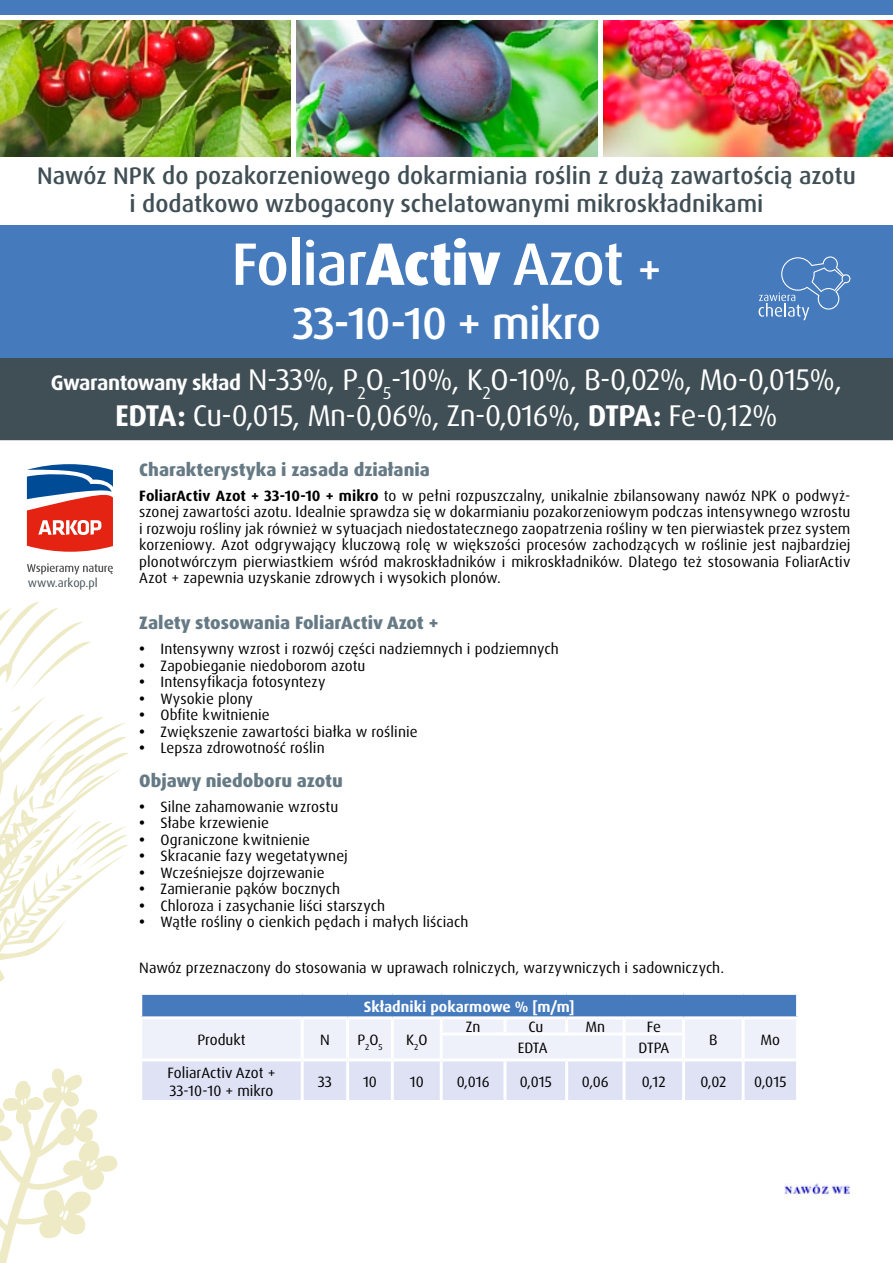
<style>
.page{position:relative;width:893px;height:1263px;background:#fff}
.page>*{position:absolute;margin:0;border:0;box-sizing:border-box;transform-origin:0 0}
.t1{font:500 60px "Dax Pro";letter-spacing:-.02em;color:#fff}
.t2{font:500 45px "Dax Pro";letter-spacing:-.02em;color:#fff}
.t3{font:30px/36px "Dax Pro";letter-spacing:-.02em;color:#fff;text-align:center}
.t4{font:500 24px/28.8px "Dax Pro";color:#404f55;text-align:center}
.t5{font:800 18px "Dax Pro";color:#667a85}
.t6{font:15px/16.5px "Dax Pro";letter-spacing:.005em;color:#000;text-align:justify}
.t7{font:700 15px "Dax Pro";color:#fff}
.t8{font:12px "Dax Pro";color:#404f55}
.s1{font-weight:800}
.s2{font-size:45px}
.s3{font-weight:700;font-size:21px}
.s4{font-weight:700}
</style>
<div class="page">
<div style="left:0;top:358px;width:893px;height:82px;background:#404f55"></div>
<div style="left:0;top:225px;width:893px;height:133px;background:#457abd"></div>
<svg style="left:0;top:1169px;width:115px;height:94px"></svg>
<svg style="left:0;top:601px;width:118px;height:568px"></svg>
<svg style="left:0;top:602px;width:91px;height:97px"></svg>
<svg style="left:0;top:908px;width:118px;height:197px"></svg>
<svg style="left:0;top:705px;width:129px;height:203px"></svg>
<div style="left:141px;top:993px;width:657px;height:25px;background:#457abd"></div>
<hr style="left:139px;top:995px;width:3px;height:21px;background:#fff">
<hr style="left:139px;top:992px;width:163px;height:3px;background:#fff">
<hr style="left:302px;top:992px;width:46px;height:3px;background:#fff">
<hr style="left:348px;top:992px;width:44px;height:3px;background:#fff">
<hr style="left:392px;top:992px;width:49px;height:3px;background:#fff">
<hr style="left:441px;top:992px;width:64px;height:3px;background:#fff">
<hr style="left:505px;top:992px;width:62px;height:3px;background:#fff">
<hr style="left:567px;top:992px;width:57px;height:3px;background:#fff">
<hr style="left:624px;top:992px;width:60px;height:3px;background:#fff">
<hr style="left:684px;top:992px;width:59px;height:3px;background:#fff">
<hr style="left:743px;top:992px;width:56px;height:3px;background:#fff">
<hr style="left:796px;top:995px;width:3px;height:21px;background:#fff">
<hr style="left:139px;top:1016px;width:163px;height:3px;background:#fff">
<hr style="left:302px;top:1016px;width:46px;height:3px;background:#fff">
<hr style="left:348px;top:1016px;width:44px;height:3px;background:#fff">
<hr style="left:392px;top:1016px;width:49px;height:3px;background:#fff">
<hr style="left:441px;top:1016px;width:64px;height:3px;background:#fff">
<hr style="left:505px;top:1016px;width:62px;height:3px;background:#fff">
<hr style="left:567px;top:1016px;width:57px;height:3px;background:#fff">
<hr style="left:624px;top:1016px;width:60px;height:3px;background:#fff">
<hr style="left:684px;top:1016px;width:59px;height:3px;background:#fff">
<hr style="left:743px;top:1016px;width:56px;height:3px;background:#fff">
<svg style="left:142px;top:1019px;width:654px;height:81px;background:#e6eaf7"></svg>
<hr style="left:742px;top:1019px;width:3px;height:15px;background:#fff">
<hr style="left:742px;top:1034px;width:3px;height:24px;background:#fff">
<hr style="left:623px;top:1035px;width:3px;height:23px;background:#fff">
<hr style="left:682px;top:1035px;width:3px;height:23px;background:#fff">
<hr style="left:440px;top:1032px;width:65px;height:3px;background:#fff">
<hr style="left:505px;top:1032px;width:62px;height:3px;background:#fff">
<hr style="left:567px;top:1032px;width:57px;height:3px;background:#fff">
<hr style="left:624px;top:1032px;width:61px;height:3px;background:#fff">
<hr style="left:139px;top:1058px;width:163px;height:3px;background:#fff">
<hr style="left:302px;top:1058px;width:46px;height:3px;background:#fff">
<hr style="left:348px;top:1058px;width:44px;height:3px;background:#fff">
<hr style="left:392px;top:1058px;width:49px;height:3px;background:#fff">
<hr style="left:441px;top:1058px;width:64px;height:3px;background:#fff">
<hr style="left:505px;top:1058px;width:62px;height:3px;background:#fff">
<hr style="left:567px;top:1058px;width:57px;height:3px;background:#fff">
<hr style="left:624px;top:1058px;width:60px;height:3px;background:#fff">
<hr style="left:684px;top:1058px;width:59px;height:3px;background:#fff">
<hr style="left:743px;top:1058px;width:56px;height:3px;background:#fff">
<hr style="left:301px;top:1061px;width:3px;height:39px;background:#fff">
<hr style="left:346px;top:1061px;width:3px;height:39px;background:#fff">
<hr style="left:391px;top:1061px;width:3px;height:39px;background:#fff">
<hr style="left:440px;top:1061px;width:3px;height:39px;background:#fff">
<hr style="left:503px;top:1061px;width:3px;height:39px;background:#fff">
<hr style="left:565px;top:1061px;width:3px;height:39px;background:#fff">
<hr style="left:623px;top:1061px;width:3px;height:39px;background:#fff">
<hr style="left:682px;top:1061px;width:3px;height:39px;background:#fff">
<hr style="left:742px;top:1061px;width:3px;height:39px;background:#fff">
<img style="left:785px;top:1183px;width:64px;height:15px">
<img style="left:603px;top:20px;width:290px;height:137px">
<img style="left:296px;top:20px;width:302px;height:137px">
<img style="left:0;top:20px;width:291px;height:137px">
<div style="left:0;top:0;width:893px;height:15px;background:#457abd"></div>
<svg style="left:759px;top:256px;width:91px;height:64px"></svg>
<svg style="left:27px;top:563px;width:86px;height:11px"></svg>
<svg style="left:27px;top:464px;width:86px;height:88px"></svg>
<h3 class="t4" style="left:37px;top:161px;width:820px">Nawóz NPK do pozakorzeniowego dokarmiania roślin z dużą zawartością azotu i dodatkowo wzbogacony schelatowanymi mikroskładnikami</h3>
<h1 class="t1" style="left:231px;top:225px;width:431px">Foliar<span class="s1">Activ</span> Azot <span class="s2">+</span></h1>
<h2 class="t2" style="left:292px;top:294px;width:310px">33-10-10 + mikro</h2>
<h3 class="t3" style="left:51px;top:361px;width:793px"><span class="s3">Gwarantowany skład</span> N-33%, P<sub>2</sub>O<sub>5</sub>-10%, K<sub>2</sub>O-10%, B-0,02%, Mo-0,015%,<br><span class="s4">EDTA:</span> Cu-0,015, Mn-0,06%, Zn-0,016%, <span class="s4">DTPA:</span> Fe-0,12%</h3>
<p class="t8" style="left:28px;top:575px;width:71px">www.arkop.pl</p>
<p class="t5" style="left:139px;top:458px;width:292px">Charakterystyka i zasada działania</p>
<p class="t6" style="left:139px;top:487px;width:713px"><span class="s4">FoliarActiv Azot + 33-10-10 + mikro</span> to w pełni rozpuszczalny, unikalnie zbilansowany nawóz NPK o podwyż&shy;szonej zawartości azotu. Idealnie sprawdza się w dokarmianiu pozakorzeniowym podczas intensywnego wzrostu i rozwoju rośliny jak również w sytuacjach niedostatecznego zaopatrzenia rośliny w ten pierwiastek przez system korzeniowy. Azot odgrywający kluczową rolę w większości procesów zachodzących w roślinie jest najbardziej plonotwórczym pierwiastkiem wśród makroskładników i mikroskładników. Dlatego też stosowania FoliarActiv Azot + zapewnia uzyskanie zdrowych i wysokich plonów.</p>
<p class="t5" style="left:139px;top:611px;width:301px">Zalety stosowania FoliarActiv Azot +</p>
<p class="t6" style="left:139px;top:641px;width:421px"><span class="s4">•</span> Intensywny wzrost i rozwój części nadziemnych i podziemnych</p>
<p class="t6" style="left:139px;top:657px;width:228px"><span class="s4">•</span> Zapobieganie niedoborom azotu</p>
<p class="t6" style="left:139px;top:674px;width:188px"><span class="s4">•</span> Intensyfikacja fotosyntezy</p>
<p class="t6" style="left:139px;top:690px;width:115px"><span class="s4">•</span> Wysokie plony</p>
<p class="t6" style="left:139px;top:707px;width:132px"><span class="s4">•</span> Obfite kwitnienie</p>
<p class="t6" style="left:139px;top:723px;width:280px"><span class="s4">•</span> Zwiększenie zawartości białka w roślinie</p>
<p class="t6" style="left:139px;top:740px;width:187px"><span class="s4">•</span> Lepsza zdrowotność roślin</p>
<p class="t5" style="left:139px;top:769px;width:205px">Objawy niedoboru azotu</p>
<p class="t6" style="left:139px;top:798px;width:200px"><span class="s4">•</span> Silne zahamowanie wzrostu</p>
<p class="t6" style="left:139px;top:815px;width:131px"><span class="s4">•</span> Słabe krzewienie</p>
<p class="t6" style="left:139px;top:831px;width:172px"><span class="s4">•</span> Ograniczone kwitnienie</p>
<p class="t6" style="left:139px;top:848px;width:210px"><span class="s4">•</span> Skracanie fazy wegetatywnej</p>
<p class="t6" style="left:139px;top:864px;width:187px"><span class="s4">•</span> Wcześniejsze dojrzewanie</p>
<p class="t6" style="left:139px;top:881px;width:202px"><span class="s4">•</span> Zamieranie pąków bocznych</p>
<p class="t6" style="left:139px;top:897px;width:247px"><span class="s4">•</span> Chloroza i zasychanie liści starszych</p>
<p class="t6" style="left:139px;top:914px;width:331px"><span class="s4">•</span> Wątłe rośliny o cienkich pędach i małych liściach</p>
<p class="t6" style="left:139px;top:960px;width:586px">Nawóz przeznaczony do stosowania w uprawach rolniczych, warzywniczych i sadowniczych.</p>
<p class="t7" style="left:364px;top:996px;width:212px">Składniki pokarmowe % [m/m]</p>
<p class="t6" style="left:197px;top:1031px;width:50px">Produkt</p>
<p class="t6" style="left:320px;top:1031px;width:11px">N</p>
<p class="t6" style="left:357px;top:1031px;width:27px">P<sub>2</sub>O<sub>5</sub></p>
<p class="t6" style="left:406px;top:1031px;width:23px">K<sub>2</sub>O</p>
<p class="t6" style="left:466px;top:1018px;width:16px">Zn</p>
<p class="t6" style="left:528px;top:1018px;width:16px">Cu</p>
<p class="t6" style="left:585px;top:1018px;width:21px">Mn</p>
<p class="t6" style="left:647px;top:1018px;width:16px">Fe</p>
<p class="t6" style="left:709px;top:1031px;width:10px">B</p>
<p class="t6" style="left:760px;top:1031px;width:21px">Mo</p>
<p class="t6" style="left:518px;top:1039px;width:31px">EDTA</p>
<p class="t6" style="left:639px;top:1039px;width:32px">DTPA</p>
<p class="t6" style="left:168px;top:1063px;width:109px;line-height:18px">FoliarActiv Azot +<br>33-10-10 + mikro</p>
<p class="t6" style="left:318px;top:1073px;width:16px">33</p>
<p class="t6" style="left:363px;top:1073px;width:16px">10</p>
<p class="t6" style="left:410px;top:1073px;width:16px">10</p>
<p class="t6" style="left:457px;top:1073px;width:34px">0,016</p>
<p class="t6" style="left:520px;top:1073px;width:34px">0,015</p>
<p class="t6" style="left:582px;top:1073px;width:28px">0,06</p>
<p class="t6" style="left:642px;top:1073px;width:26px">0,12</p>
<p class="t6" style="left:700px;top:1073px;width:27px">0,02</p>
<p class="t6" style="left:754px;top:1073px;width:34px">0,015</p>
</div>
